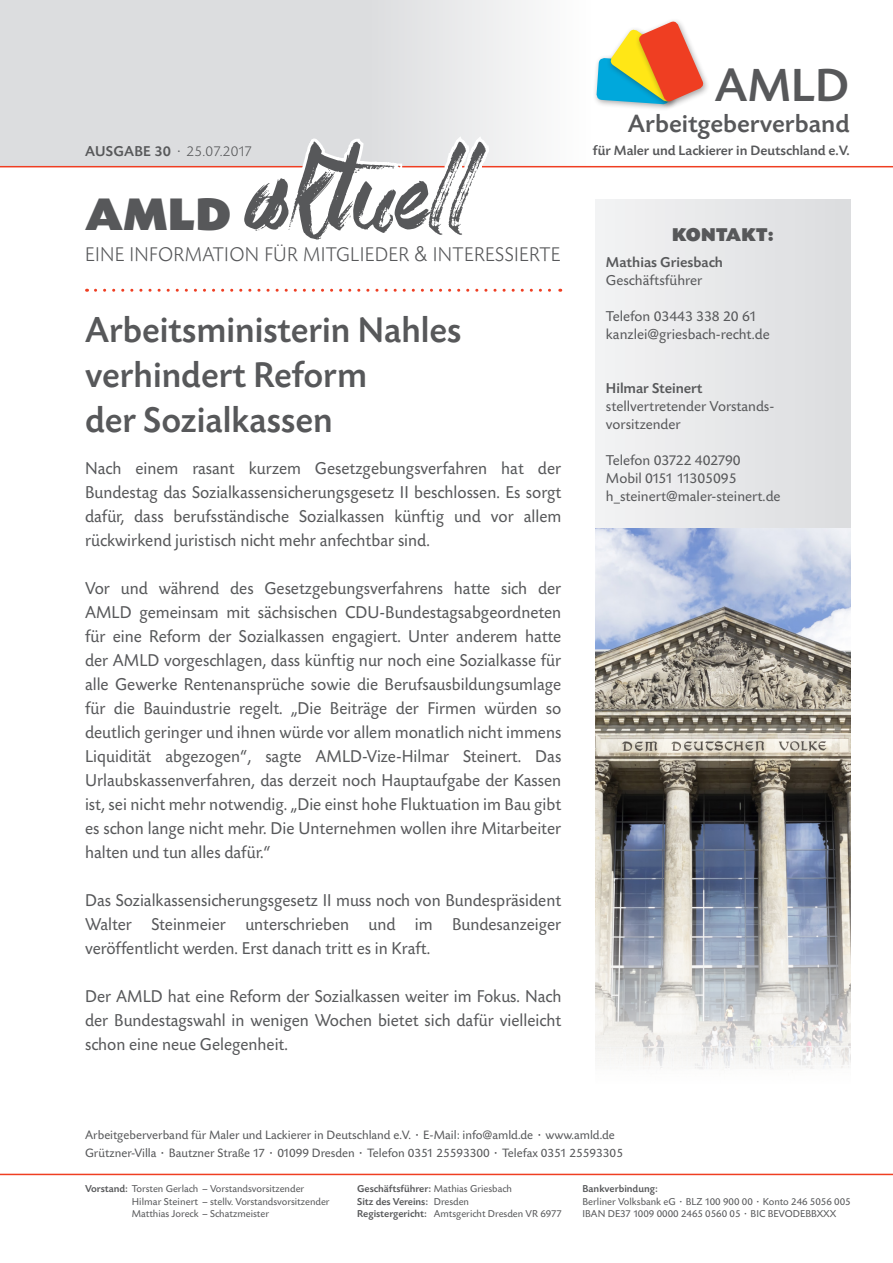
<style>
.page{position:relative;width:893px;height:1263px;background:#fff}
.page>*{position:absolute;margin:0;border:0;box-sizing:border-box;transform-origin:0 0}
.t1{font:118.5px "Art Brewery";letter-spacing:.015em;color:#57585a;scale:1.05 1}
.t2{font:500 48.9px "Today SB";color:#57585a}
.t3{font:900 48px "Today SB";color:#57585a}
.t4{font:500 37.5px/45px "Today SB";color:#57585a;scale:.96 1}
.t5{font:500 25.95px "Today SB";color:#57585a}
.t6{font:300 20.85px "Today SB";letter-spacing:.015em;color:#57585a;scale:.95 1}
.t7{font:900 19.5px "Today SB";letter-spacing:.015em;color:#57585a}
.t8{font:18px/24px "Today SB";color:#57585a;text-align:justify;scale:.96 1}
.t9{font:15px/18px "Today SB";color:#57585a}
.t10{font:500 15px "Today SB";color:#57585a}
.t11{font:300 15px "Today SB";letter-spacing:.015em;color:#57585a}
.t12{font:500 14.25px "Today SB";color:#57585a}
.t13{font:12.75px/18px "Today SB";color:#57585a}
.t14{font:10.5px/12.6px "Today SB";color:#57585a}
.t15{font:500 10.5px/12.6px "Today SB";color:#57585a}
.s1{font-weight:500}
.s2{font-family:"Helvetica"}
.s3{font-weight:400}
</style>
<div class="page">
<div style="left:0;top:0;width:591px;height:166px;background:linear-gradient(to right,#d4d5d8,#f1f1f2)"></div>
<div style="left:635px;top:18px;width:76px;height:91px;background:#231f20;opacity:.4"></div>
<svg style="left:596px;top:20px;width:109px;height:85px"></svg>
<hr style="left:0;top:166px;width:893px;height:1px;background:#ef3e22">
<svg style="left:95px;top:289px;width:466px;height:3px"></svg>
<div style="left:595px;top:200px;width:255px;height:327px;background:#e7e8e9"></div>
<svg style="left:76px;top:132px;width:416px;height:36px"></svg>
<hr style="left:0;top:1174px;width:893px;height:1px;background:#ef3e22">
<img style="left:595px;top:528px;width:255px;height:542px">
<h1 class="t1" style="left:246px;top:141px;width:216px">aktuell</h1>
<p class="t10" style="left:85px;top:144px;width:31px">Ausga</p>
<p class="t11" style="left:134px;top:144px;width:119px"><span class="s1">be 30</span> · 25.07.2017</p>
<h3 class="t3" style="left:85px;top:188px;width:148px">AMLD</h3>
<p class="t6" style="left:85px;top:244px;width:500px">EINE I NFORMATION FÜR MITGLIEDER <span class="s2">&amp;</span> I NTERESSIERTE</p>
<h3 class="t4" style="left:85px;top:309px;width:394px">Arbeitsministerin Nahles verhindert Reform<br>der Sozialkassen</h3>
<p class="t8" style="left:85px;top:457px;width:498px">Nach einem rasant kurzem Gesetzgebungsverfahren hat der Bundestag das Sozialkassensicherungsgesetz II beschlossen. Es sorgt dafür, dass berufsständische Sozialkassen künftig und vor allem rückwirkend juristisch nicht mehr anfechtbar sind.</p>
<p class="t8" style="left:85px;top:577px;width:498px">Vor und während des Gesetzgebungsverfahrens hatte sich der AMLD gemeinsam mit sächsischen CDU-Bundestagsabgeordneten für eine Reform der Sozialkassen engagiert. Unter anderem hatte der AMLD vorgeschlagen, dass künftig nur noch eine Sozialkasse für alle Gewerke Rentenansprüche sowie die Berufsausbildungsumlage für die Bauindustrie regelt. „Die Beiträge der Firmen würden so deutlich geringer und ihnen würde vor allem monatlich nicht immens Liquidität abgezogen“, sagte AMLD-Vize-Hilmar Steinert. Das Urlaubskassenverfahren, das derzeit noch Hauptaufgabe der Kassen ist, sei nicht mehr notwendig. „Die einst hohe Fluktuation im Bau gibt es schon lange nicht mehr. Die Unternehmen wollen ihre Mitarbeiter halten und tun alles dafür.“</p>
<p class="t8" style="left:85px;top:889px;width:498px">Das Sozialkassensicherungsgesetz II muss noch von Bundespräsident Walter Steinmeier unterschrieben und im Bundesanzeiger veröffentlicht werden. Erst danach tritt es in Kraft.</p>
<p class="t8" style="left:85px;top:985px;width:498px">Der AMLD hat eine Reform der Sozialkassen weiter im Fokus. Nach der Bundestagswahl in wenigen Wochen bietet sich dafür vielleicht schon eine neue Gelegenheit.</p>
<h2 class="t2" style="left:715px;top:59px;width:136px">AMLD</h2>
<h3 class="t5" style="left:628px;top:109px;width:223px">Arbeitgeberverband</h3>
<p class="t12" style="left:593px;top:143px;width:258px">für Maler und Lackierer in Deutschland e.V.</p>
<p class="t7" style="left:672px;top:223px;width:103px">KONTAKT:</p>
<p class="t10" style="left:606px;top:254px;width:119px">Mathias Griesbach</p>
<p class="t9" style="left:606px;top:272px;width:98px">Geschäftsführer</p>
<p class="t9" style="left:606px;top:308px;width:165px">Telefon 03443 338 20 61 kanzlei@griesbach-recht.de</p>
<p class="t10" style="left:606px;top:380px;width:98px">Hilmar Steinert</p>
<p class="t9" style="left:606px;top:398px;width:170px">stellvertretender Vorstands&shy;vorsitzender</p>
<p class="t9" style="left:606px;top:452px;width:176px">Telefon 03722 402790<br>Mobil 0151 11305095 h_steinert@maler-steinert.de</p>
<p class="t13" style="left:85px;top:1126px;width:539px">Arbeitgeberverband für Maler und Lackierer in Deutschland e.V. · E-Mail: info@amld.de · www.amld.de<br>Grützner-Villa · Bautzner Straße 17 · 01099 Dresden · Telefon 0351 25593300 · Telefax 0351 25593305</p>
<p class="t14" style="left:132px;top:1183px;width:199px;text-indent:-47px"><span class="s1">Vorstand:</span> Torsten Gerlach – Vorstandsvorsitzender<br>Hilmar Steinert – stellv. Vorstandsvorsitzender<br>Matthias Joreck – Schatzmeister</p>
<p class="t15" style="left:357px;top:1182px;width:206px">Geschäftsführer: <span class="s3">Mathias Griesbach<br></span>Sitz des Vereins: <span class="s3">Dresden<br></span>Registergericht: <span class="s3">Amtsgericht Dresden VR 6977</span></p>
<p class="t15" style="left:583px;top:1182px;width:77px">Bankverbindung:</p>
<p class="t14" style="left:583px;top:1195px;width:270px">Berliner Volksbank eG · BLZ 100 900 00 · Konto 246 5056 005<br>IBAN DE37 1009 0000 2465 0560 05 · BIC BEVODEBBXXX</p>
</div>
